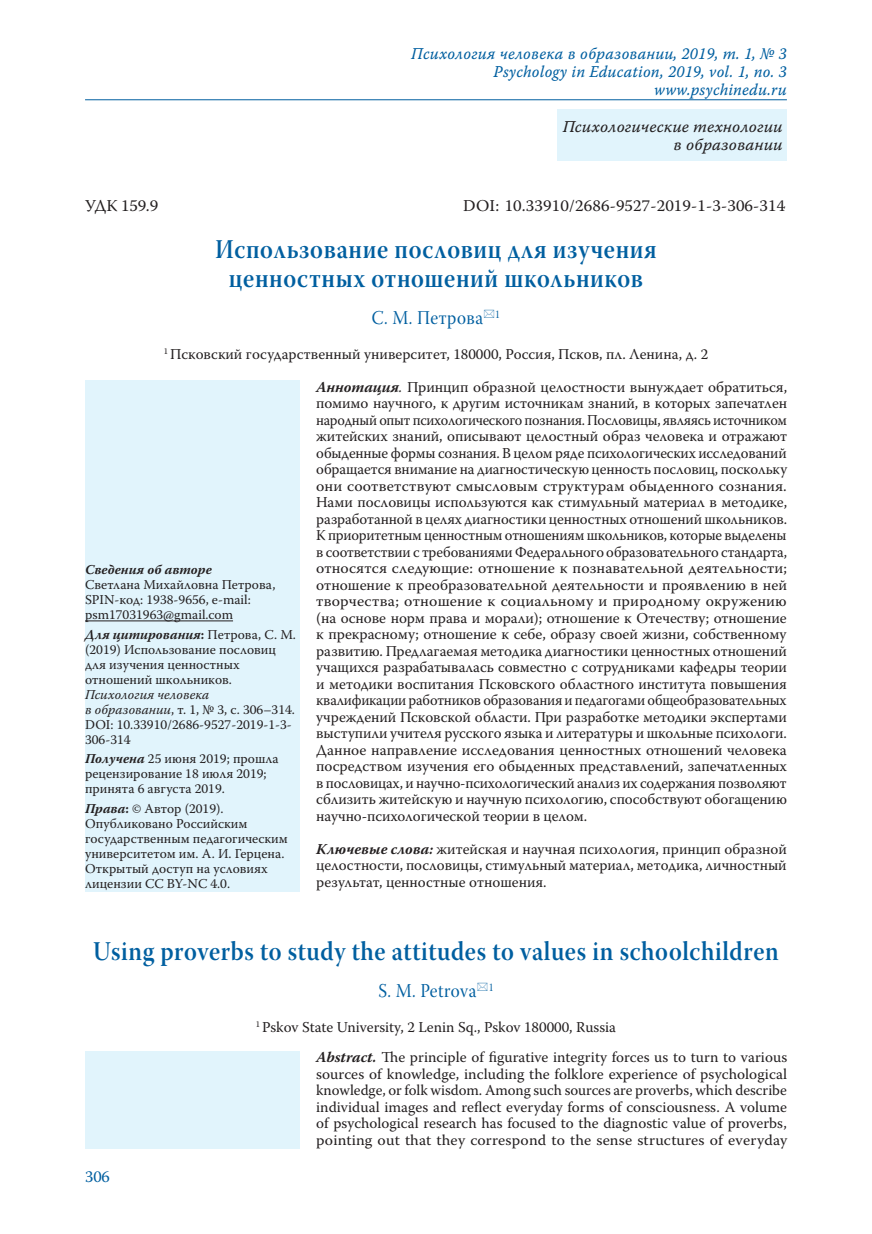
<style>
.page{position:relative;width:872px;height:1234px;background:#fff}
.page>*{position:absolute;margin:0;border:0;box-sizing:border-box;transform-origin:0 0}
.Заголовок_1{font:27px/28.5px "Warnock Pro Semibold Subh";letter-spacing:.025em;color:#005fa0;text-align:center;scale:.9 1}
.Заголовок_2{font:19.5px "Warnock Pro Subh";letter-spacing:.025em;color:#005fa0;scale:.9 1}
.t1{font:16.5px/18px "Warnock Pro It Capt";letter-spacing:.01em;color:#005fa0;text-align:right;scale:.95 1}
.Body{font:16.5px "Warnock Pro";letter-spacing:.005em;color:#231f20}
.t2{font:16.5px/18px "Warnock Pro It Capt";color:#231f20;text-align:right}
.t3{font:16.5px "Warnock Pro";color:#005fa0}
.Annotation{font:15px/16.5px "Warnock Pro";color:#231f20;text-align:justify}
.Affiliation{font:15px "Warnock Pro";color:#231f20}
.Affiliation_info{font:13.5px/15px "Warnock Pro";color:#231f20}
.Affiliation_info-2{font:italic 700 13.5px "Warnock Pro";color:#231f20}
.s1{font-weight:700;font-style:italic}
.s2{font-weight:700}
.s3{font-style:italic}
</style>
<div class="page">
<hr style="left:85px;top:99px;width:702px;height:1px;background:#005fa0">
<div style="left:85px;top:380px;width:214px;height:511px;background:#e1f4fc"></div>
<hr style="left:85px;top:620px;width:148px;height:1px;background:#231f20">
<div style="left:557px;top:109px;width:230px;height:51px;background:#e1f4fc"></div>
<div style="left:85px;top:1051px;width:214px;height:97px;background:#e1f4fc"></div>
<p class="t1" style="left:411px;top:44px;width:397px">Психология человека в образовании, 2019, т. 1, № 3<br>Psychology in Education, 2019, vol. 1, no. 3 www.psychinedu.ru</p>
<p class="t2" style="left:563px;top:117px;width:221px">Психологические технологии в образовании</p>
<p class="Body" style="left:85px;top:195px;width:75px">УДК 159.9</p>
<p class="Body" style="left:463px;top:195px;width:323px">DOI: 10.33910/2686-9527-2019-1-3-306-314</p>
<p class="Заголовок_1" style="left:215px;top:234px;width:492px">Использование пословиц для изучения ценностных отношений школьников</p>
<p class="Заголовок_2" style="left:372px;top:307px;width:144px">С. М. Петрова <sup>1</sup></p>
<p class="Affiliation" style="left:164px;top:345px;width:546px"><sup>1</sup> Псковский государственный университет, 180000, Россия, Псков, пл. Ленина, д. 2</p>
<p class="Affiliation_info-2" style="left:85px;top:561px;width:128px">Сведения об авторе</p>
<p class="Affiliation_info" style="left:85px;top:577px;width:192px">Светлана Михайловна Петрова,<br>SPIN-код: 1938-9656, e-mail: psm17031963@gmail.com</p>
<p class="Affiliation_info" style="left:85px;top:626px;width:212px"><span class="s1">Для цитирования</span><span class="s2">:</span> Петрова, С. М. (2019) Использование пословиц для изучения ценностных отношений школьников.<br><span class="s3">Психология человека<br>в образовании</span>, т. 1, № 3, с. 306–314.<br>DOI: 10.33910/2686-9527-2019-1-3-<br>306-314</p>
<p class="Affiliation_info" style="left:85px;top:751px;width:195px"><span class="s1">Получена</span> 25 июня 2019; прошла рецензирование 18 июля 2019; принята 6 августа 2019.</p>
<p class="Affiliation_info" style="left:85px;top:800px;width:204px"><span class="s1">Права</span><span class="s2">:</span> © Автор (2019).<br>Опубликовано Российским государственным педагогическим университетом им. А. И. Герцена.<br>Открытый доступ на условиях лицензии CC BY-NC 4.0.</p>
<p class="Annotation" style="left:316px;top:378px;width:472px"><span class="s1">Аннотация</span><span class="s3">.</span> Принцип образной целостности вынуждает обратиться, помимо научного, к другим источникам знаний, в которых запечатлен народный опыт психологического познания. Пословицы, являясь источником житейских знаний, описывают целостный образ человека и отражают обыденные формы сознания. В целом ряде психологических исследований обращается внимание на диагностическую ценность пословиц, поскольку они соответствуют смысловым структурам обыденного сознания.<br>Нами пословицы используются как стимульный материал в методике, разработанной в целях диагностики ценностных отношений школьников.<br>К приоритетным ценностным отношениям школьников, которые выделены в соответствии с требованиями Федерального образовательного стандарта, относятся следующие: отношение к познавательной деятельности; отношение к преобразовательной деятельности и проявлению в ней творчества; отношение к социальному и природному окружению (на основе норм права и морали); отношение к Отечеству; отношение к прекрасному; отношение к себе, образу своей жизни, собственному развитию. Предлагаемая методика диагностики ценностных отношений учащихся разрабатывалась совместно с сотрудниками кафедры теории и методики воспитания Псковского областного института повышения квалификации работников образования и педагогами общеобразовательных учреждений Псковской области. При разработке методики экспертами выступили учителя русского языка и литературы и школьные психологи.<br>Данное направление исследования ценностных отношений человека посредством изучения его обыденных представлений, запечатленных в пословицах, и научно-психологический анализ их содержания позволяют сблизить житейскую и научную психологию, способствуют обогащению научно-психологической теории в целом.</p>
<p class="Annotation" style="left:316px;top:840px;width:472px"><span class="s1">Ключевые слова:</span> житейская и научная психология, принцип образной целостности, пословицы, стимульный материал, методика, личностный результат, ценностные отношения.</p>
<p class="Заголовок_1" style="left:93px;top:935px;width:763px">Using proverbs to study the attitudes to values in schoolchildren</p>
<p class="Заголовок_2" style="left:378px;top:979px;width:130px">S. M. Petrova <sup>1</sup></p>
<p class="Affiliation" style="left:256px;top:1017px;width:362px"><sup>1</sup> Pskov State University, 2 Lenin Sq., Pskov 180000, Russia</p>
<p class="Annotation" style="left:316px;top:1048px;width:472px"><span class="s1">Abstract.</span> The principle of figurative integrity forces us to turn to various sources of knowledge, including the folklore experience of psychological knowledge, or folk wisdom. Among such sources are proverbs, which describe individual images and reflect everyday forms of consciousness. A volume of psychological research has focused to the diagnostic value of proverbs, pointing out that they correspond to the sense structures of everyday</p>
<p class="t3" style="left:85px;top:1166px;width:26px">306</p>
</div>
